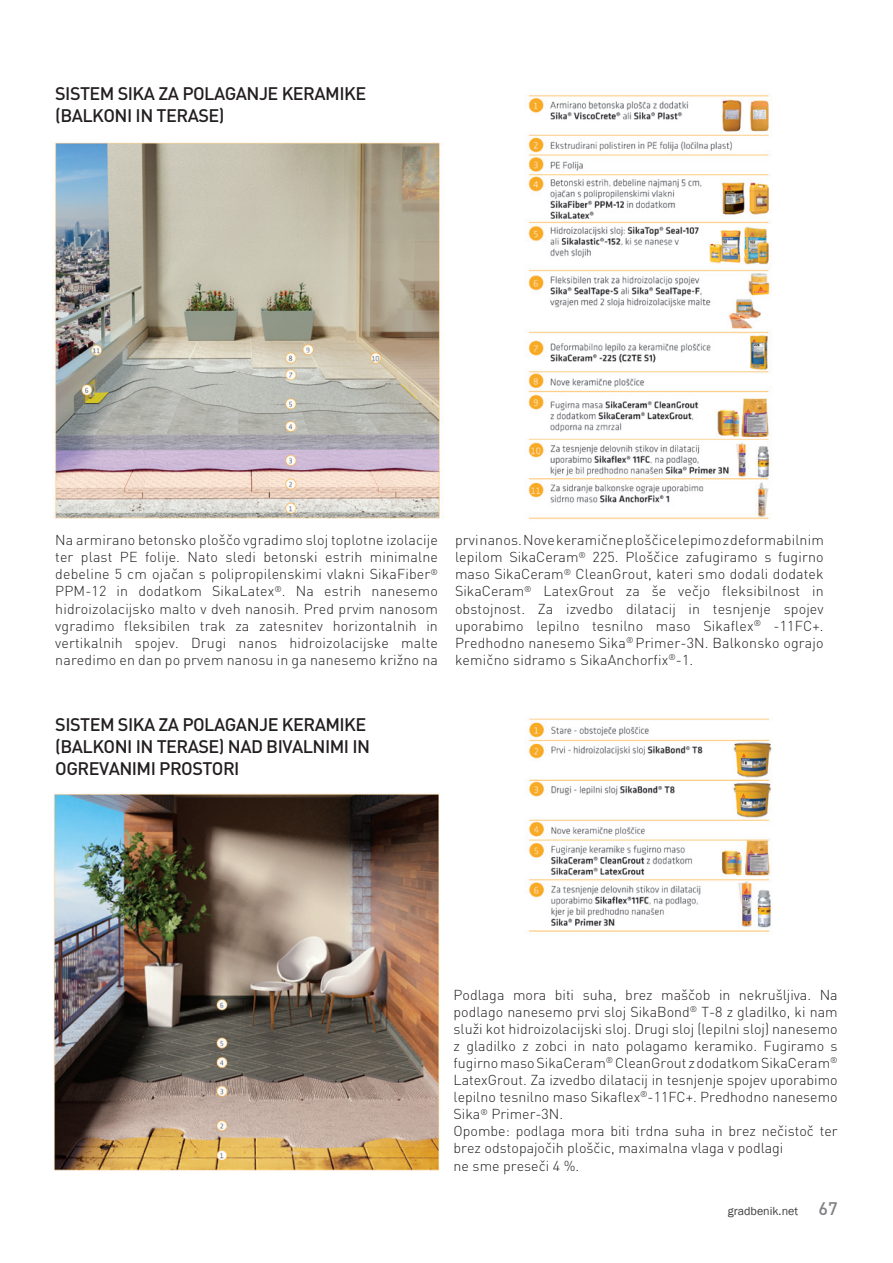
<style>
.page{position:relative;width:893px;height:1263px;background:#fff}
.page>*{position:absolute;margin:0;border:0;box-sizing:border-box;transform-origin:0 0}
.t1{font:500 18px/21.6px "DINS";letter-spacing:-.03em;color:#231f20}
.t2{font:300 14.25px/17.1px "DINS";color:#231f20;text-align:justify}
.t3{font:12px "Franklin Gothic";color:#3e3e3f}
.s1{font-family:"DINS";font-weight:500;font-size:18px;color:#808285}
</style>
<div class="page">
<img style="left:528px;top:95px;width:242px;height:425px">
<img style="left:528px;top:718px;width:244px;height:214px">
<img style="left:55px;top:142px;width:385px;height:377px">
<img style="left:54px;top:793px;width:386px;height:377px">
<p class="t1" style="left:55px;top:82px;width:313px">SISTEM SIKA ZA POLAGANJE KERAMIKE (BALKONI IN TERASE)</p>
<p class="t2" style="left:55px;top:531px;width:384px">Na armirano betonsko ploščo vgradimo sloj toplotne izolacije ter plast PE folije. Nato sledi betonski estrih minimalne debeline 5 cm ojačan s polipropilenskimi vlakni SikaFiber<sup>® </sup>PPM-12 in dodatkom SikaLatex<sup>®</sup>. Na estrih nanesemo hidroizolacijsko malto v dveh nanosih. Pred prvim nanosom vgradimo fleksibilen trak za zatesnitev horizontalnih in vertikalnih spojev. Drugi nanos hidroizolacijske malte naredimo en dan po prvem nanosu in ga nanesemo križno na</p>
<p class="t2" style="left:455px;top:531px;width:370px">prvi nanos. Nove keramične ploščice lepimo z deformabilnim lepilom SikaCeram<sup>®</sup> 225. Ploščice zafugiramo s fugirno maso SikaCeram<sup>®</sup> CleanGrout, kateri smo dodali dodatek SikaCeram<sup>®</sup> LatexGrout za še večjo fleksibilnost in obstojnost. Za izvedbo dilatacij in tesnjenje spojev uporabimo lepilno tesnilno maso Sikaflex<sup>®</sup> -11FC+.<br>Predhodno nanesemo Sika<sup>®</sup> Primer-3N. Balkonsko ograjo kemično sidramo s SikaAnchorfix<sup>®</sup>-1.</p>
<p class="t1" style="left:55px;top:713px;width:316px">SISTEM SIKA ZA POLAGANJE KERAMIKE (BALKONI IN TERASE) NAD BIVALNIMI IN<br>OGREVANIMI PROSTORI</p>
<p class="t2" style="left:454px;top:986px;width:386px;text-align:left">Podlaga mora biti suha, brez maščob in nekrušljiva. Na podlago nanesemo prvi sloj SikaBond<sup>®</sup> T-8 z gladilko, ki nam služi kot hidroizolacijski sloj. Drugi sloj (lepilni sloj) nanesemo z gladilko z zobci in nato polagamo keramiko. Fugiramo s fugirno maso SikaCeram<sup>®</sup> CleanGrout z dodatkom SikaCeram<sup>® </sup>LatexGrout. Za izvedbo dilatacij in tesnjenje spojev uporabimo lepilno tesnilno maso Sikaflex<sup>®</sup>-11FC+. Predhodno nanesemo Sika<sup>®</sup> Primer-3N.<br>Opombe: podlaga mora biti trdna suha in brez nečistoč ter brez odstopajočih ploščic, maximalna vlaga v podlagi<br>ne sme preseči 4 %.</p>
<p class="t3" style="left:728px;top:1204px;width:111px">gradbenik.net <span class="s1">67</span></p>
</div>
